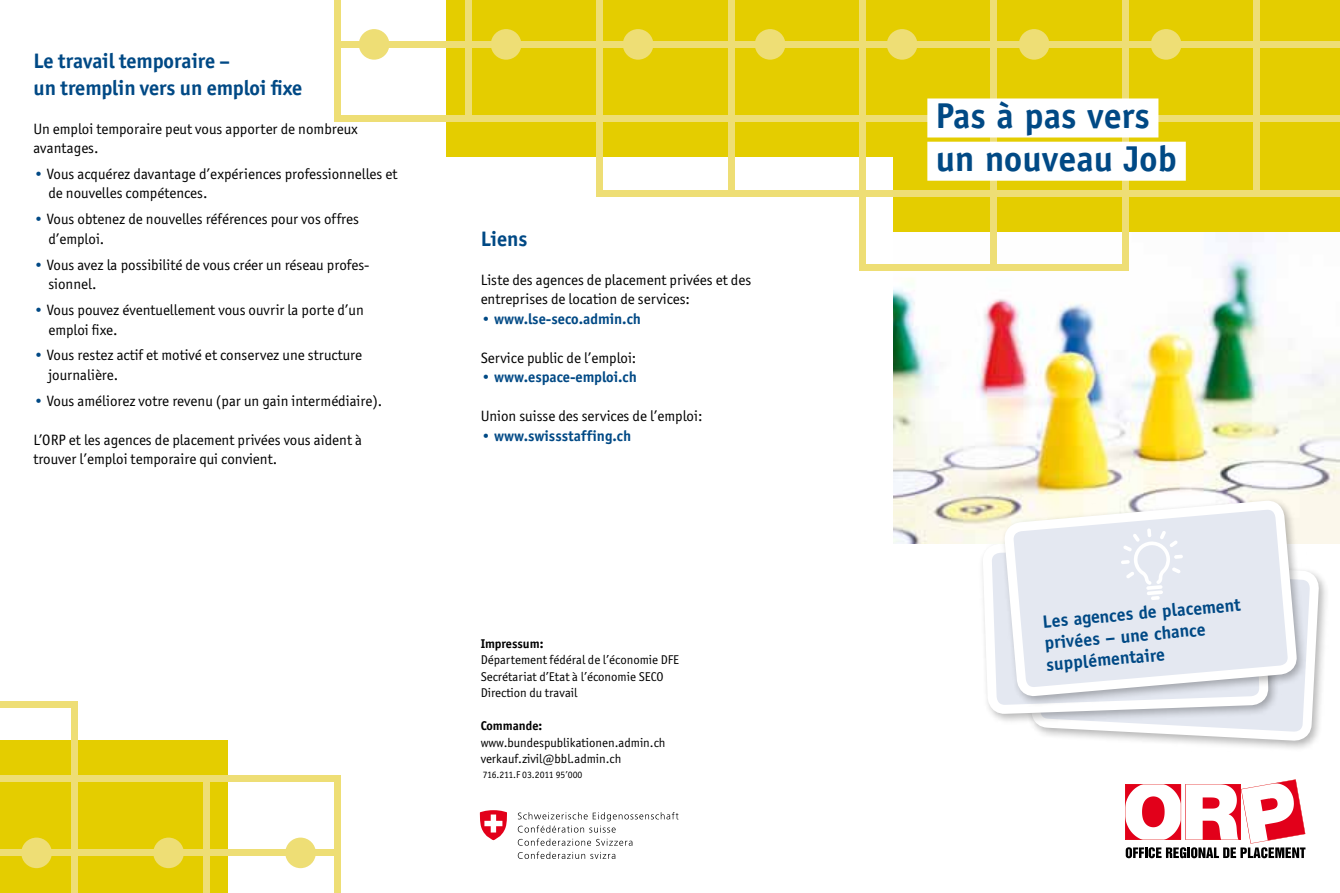
<style>
.page{position:relative;width:1340px;height:893px;background:#fff}
.page>*{position:absolute;margin:0;border:0;box-sizing:border-box;transform-origin:0 0}
.t1{font:700 36px/43.2px "Officina Sans LT";color:#004985}
.t2{font:700 21px/27px "ITC Officina Sans";color:#004985}
.t3{font:700 18px/21.6px "Officina Sans LT";color:#004985}
.t4{font:15px/19.5px "ITC Officina Sans";color:#000}
.t5{font:700 15px "ITC Officina Sans";color:#004985}
.t6{font:12.75px/16.5px "ITC Officina Sans";color:#000}
.t7{font:700 12.75px "ITC Officina Sans";color:#000}
.t8{font:9.75px "ITC Officina Sans";letter-spacing:-.015em;color:#000}
.s1{font-weight:700;color:#004985}
</style>
<div class="page">
<div style="left:1026px;top:553px;width:303px;height:198px;background:#000;opacity:.3"></div>
<svg style="left:1293px;top:543px;width:30px;height:203px"></svg>
<img style="left:893px;top:231px;width:446px;height:312px">
<div style="left:446px;top:0;width:447px;height:157px;background:#e4cd00"></div>
<div style="left:893px;top:0;width:446px;height:231px;background:#e4cd00"></div>
<div style="left:334px;top:41px;width:1005px;height:7px;background:#eede75"></div>
<div style="left:334px;top:116px;width:1005px;height:6px;background:#eede75"></div>
<div style="left:596px;top:190px;width:743px;height:6px;background:#eede75"></div>
<div style="left:859px;top:264px;width:269px;height:7px;background:#eede75"></div>
<div style="left:990px;top:0;width:7px;height:271px;background:#eede75"></div>
<div style="left:1121px;top:0;width:7px;height:271px;background:#eede75"></div>
<div style="left:728px;top:0;width:6px;height:193px;background:#eede75"></div>
<div style="left:465px;top:0;width:7px;height:122px;background:#eede75"></div>
<div style="left:859px;top:0;width:6px;height:271px;background:#eede75"></div>
<div style="left:596px;top:0;width:7px;height:193px;background:#eede75"></div>
<div style="left:334px;top:0;width:6px;height:119px;background:#eede75"></div>
<div style="left:1253px;top:0;width:6px;height:196px;background:#eede75"></div>
<div style="left:886px;top:29px;width:31px;height:31px;background:#eede75;border-radius:50%"></div>
<div style="left:1018px;top:29px;width:31px;height:31px;background:#eede75;border-radius:50%"></div>
<div style="left:1150px;top:29px;width:31px;height:31px;background:#eede75;border-radius:50%"></div>
<div style="left:623px;top:29px;width:30px;height:31px;background:#eede75;border-radius:50%"></div>
<div style="left:754px;top:29px;width:31px;height:31px;background:#eede75;border-radius:50%"></div>
<div style="left:359px;top:29px;width:30px;height:31px;background:#eede75;border-radius:50%"></div>
<div style="left:491px;top:29px;width:30px;height:31px;background:#eede75;border-radius:50%"></div>
<svg style="left:1293px;top:779px;width:12px;height:79px"></svg>
<div style="left:927px;top:98px;width:231px;height:39px;background:#fff"></div>
<div style="left:927px;top:142px;width:258px;height:39px;background:#fff"></div>
<svg style="left:518px;top:812px;width:160px;height:34px"></svg>
<svg style="left:518px;top:852px;width:97px;height:7px"></svg>
<svg style="left:479px;top:810px;width:28px;height:30px"></svg>
<div style="left:0;top:741px;width:228px;height:152px;background:#e4cd00"></div>
<div style="left:0;top:850px;width:340px;height:6px;background:#eede75"></div>
<div style="left:0;top:775px;width:340px;height:7px;background:#eede75"></div>
<div style="left:0;top:701px;width:78px;height:6px;background:#eede75"></div>
<div style="left:203px;top:775px;width:6px;height:118px;background:#eede75"></div>
<div style="left:71px;top:704px;width:7px;height:189px;background:#eede75"></div>
<div style="left:334px;top:778px;width:6px;height:115px;background:#eede75"></div>
<div style="left:21px;top:838px;width:31px;height:30px;background:#eede75;border-radius:50%"></div>
<div style="left:285px;top:838px;width:31px;height:30px;background:#eede75;border-radius:50%"></div>
<div style="left:153px;top:838px;width:31px;height:30px;background:#eede75;border-radius:50%"></div>
<div style="left:999px;top:495px;width:307px;height:211px;background:#000;opacity:.3"></div>
<svg style="left:1008px;top:504px;width:285px;height:355px"></svg>
<svg style="left:986px;top:528px;width:278px;height:182px"></svg>
<h2 class="t2" style="left:33px;top:47px;width:270px">Le travail temporaire –<br>un tremplin vers un emploi fixe</h2>
<p class="t4" style="left:33px;top:119px;width:326px">Un emploi temporaire peut vous apporter de nombreux avantages.</p>
<p class="t4" style="left:48px;top:164px;width:351px;text-indent:-15px"><span class="s1">•</span> Vous acquérez davantage d’expériences professionnelles et de nouvelles compétences.</p>
<p class="t4" style="left:48px;top:209px;width:312px;text-indent:-15px"><span class="s1">•</span> Vous obtenez de nouvelles références pour vos offres d’emploi.</p>
<p class="t4" style="left:48px;top:255px;width:322px;text-indent:-15px"><span class="s1">•</span> Vous avez la possibilité de vous créer un réseau profes&shy;sionnel.</p>
<p class="t4" style="left:48px;top:300px;width:317px;text-indent:-15px"><span class="s1">•</span> Vous pouvez éventuellement vous ouvrir la porte d’un emploi fixe.</p>
<p class="t4" style="left:48px;top:345px;width:315px;text-indent:-15px"><span class="s1">•</span> Vous restez actif et motivé et conservez une structure journalière.</p>
<p class="t4" style="left:33px;top:391px;width:350px"><span class="s1">•</span> Vous améliorez votre revenu (par un gain intermédiaire).</p>
<p class="t4" style="left:33px;top:430px;width:330px">L’ORP et les agences de placement privées vous aident à trouver l’emploi temporaire qui convient.</p>
<h2 class="t2" style="left:480px;top:225px;width:48px">Liens</h2>
<p class="t4" style="left:480px;top:270px;width:272px">Liste des agences de placement privées et des entreprises de location de services:</p>
<p class="t5" style="left:480px;top:310px;width:162px">• www.lse-seco.admin.ch</p>
<p class="t4" style="left:480px;top:348px;width:157px">Service public de l’emploi:</p>
<p class="t5" style="left:480px;top:368px;width:157px">• www.espace-emploi.ch</p>
<p class="t4" style="left:480px;top:407px;width:223px">Union suisse des services de l’emploi:</p>
<p class="t5" style="left:480px;top:427px;width:152px">• www.swissstaffing.ch</p>
<p class="t7" style="left:480px;top:636px;width:64px">Impressum:</p>
<p class="t6" style="left:480px;top:652px;width:200px">Département fédéral de l’économie DFE<br>Secrétariat d’Etat à l’économie SECO<br>Direction du travail</p>
<p class="t7" style="left:480px;top:718px;width:63px">Commande:</p>
<p class="t6" style="left:480px;top:734px;width:186px">www.bundespublikationen.admin.ch verkauf.zivil@bbl.admin.ch</p>
<p class="t8" style="left:482px;top:769px;width:101px">716.211.F 03.2011 95’000</p>
<h1 class="t1" style="left:935px;top:94px;width:243px">Pas à pas vers un nouveau Job</h1>
<p class="t3" style="left:1041px;top:611px;width:200px;rotate:-5deg">Les agences de placement privées – une chance supplémentaire</p>
</div>
